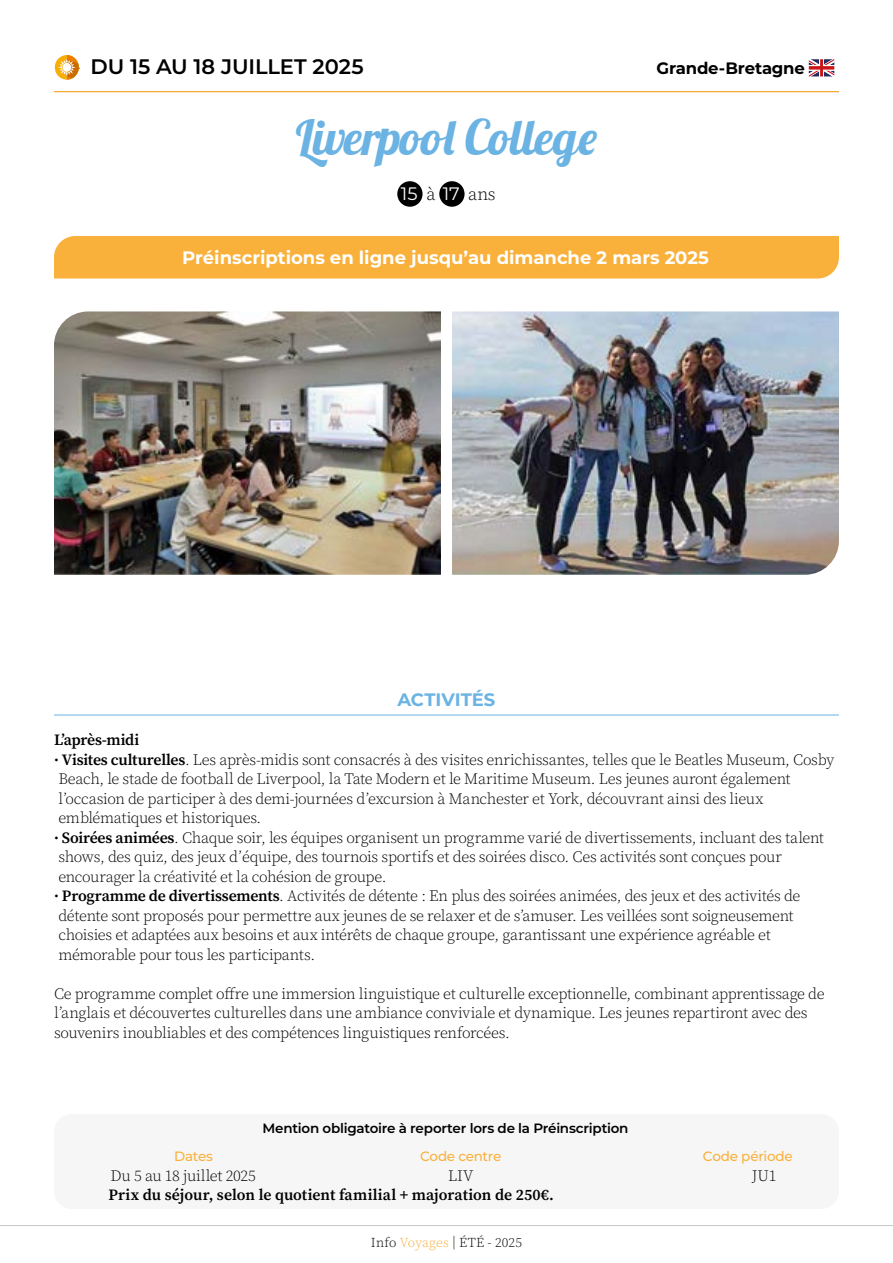
<style>
.page{position:relative;width:893px;height:1263px;background:#fff}
.page>*{position:absolute;margin:0;border:0;box-sizing:border-box;transform-origin:0 0}
.t1{font:48px "Lobster";letter-spacing:-.005em;color:#6ab3e3}
.t2{font:600 21px "Montserrat";letter-spacing:-.005em;color:#000}
.t3{font:700 18px "Montserrat";color:#fff}
.t4{font:700 18px "Montserrat";color:#6ab3e3}
.t5{font:18px "Montserrat";color:#fff}
.t6{font:700 16.5px "Montserrat";letter-spacing:-.015em;color:#000}
.t7{font:300 15.75px/19.5px "Source Serif 4";letter-spacing:-.02em;color:#000}
.t8{font:600 15.75px "Source Serif 4";color:#000}
.t9{font:600 15.75px "Source Serif 4";letter-spacing:-.02em;color:#000}
.t10{font:600 13.5px "Montserrat";letter-spacing:-.015em;color:#000}
.t11{font:500 13.5px "Montserrat";letter-spacing:-.02em;color:#f9b13c}
.t12{font:300 13.5px "Source Serif 4";letter-spacing:.015em;color:#000}
.s1{font-family:"Source Serif 4";font-weight:300;color:#000}
.s2{font-weight:600}
.s3{color:#f9b13c}
</style>
<div class="page">
<hr style="left:0;top:1225px;width:893px;height:1px;background:#c6c6c6">
<hr style="left:54px;top:715px;width:785px;height:1px;background:#6ab3e3">
<hr style="left:54px;top:91px;width:785px;height:1px;background:#f19000">
<svg style="left:809px;top:59px;width:25px;height:17px"></svg>
<div style="left:397px;top:181px;width:26px;height:26px;background:#000;border-radius:50%"></div>
<div style="left:439px;top:181px;width:26px;height:26px;background:#000;border-radius:50%"></div>
<img style="left:452px;top:311px;width:387px;height:264px">
<img style="left:54px;top:311px;width:387px;height:264px">
<div style="left:54px;top:236px;width:785px;height:43px;background:#f9b13c"></div>
<div style="left:55px;top:55px;width:24px;height:24px;background:#f8ad07;border-radius:50%"></div>
<svg style="left:58px;top:55px;width:22px;height:24px"></svg>
<div style="left:54px;top:1114px;width:785px;height:95px;background:#f6f6f6;border-radius:18px"></div>
<h2 class="t2" style="left:90px;top:52px;width:275px">DU 15 AU 18 JUILLET 2025</h2>
<p class="t6" style="left:656px;top:57px;width:150px">Grande-Bretagne</p>
<h1 class="t1" style="left:296px;top:107px;width:303px">Liverpool College</h1>
<p class="t5" style="left:401px;top:181px;width:96px">15 <span class="s1">à</span> 17 <span class="s1">ans</span></p>
<p class="t3" style="left:182px;top:244px;width:528px">Préinscriptions en ligne jusqu’au dimanche 2 mars 2025</p>
<p class="t4" style="left:398px;top:687px;width:99px">ACTIVITÉS</p>
<p class="t9" style="left:54px;top:729px;width:87px">L’après-midi</p>
<p class="t7" style="left:54px;top:750px;width:782px">• <span class="s2">Visites culturelles</span>. Les après-midis sont consacrés à des visites enrichissantes, telles que le Beatles Museum, Cosby Beach, le stade de football de Liverpool, la Tate Modern et le Maritime Museum. Les jeunes auront également l’occasion de participer à des demi-journées d’excursion à Manchester et York, découvrant ainsi des lieux emblématiques et historiques.</p>
<p class="t7" style="left:54px;top:828px;width:772px">• <span class="s2">Soirées animées</span>. Chaque soir, les équipes organisent un programme varié de divertissements, incluant des talent shows, des quiz, des jeux d’équipe, des tournois sportifs et des soirées disco. Ces activités sont conçues pour encourager la créativité et la cohésion de groupe.</p>
<p class="t7" style="left:54px;top:886px;width:748px">• <span class="s2">Programme de divertissements</span>. Activités de détente : En plus des soirées animées, des jeux et des activités de détente sont proposés pour permettre aux jeunes de se relaxer et de s’amuser. Les veillées sont soigneusement choisies et adaptées aux besoins et aux intérêts de chaque groupe, garantissant une expérience agréable et mémorable pour tous les participants.</p>
<p class="t7" style="left:54px;top:984px;width:772px">Ce programme complet offre une immersion linguistique et culturelle exceptionnelle, combinant apprentissage de l’anglais et découvertes culturelles dans une ambiance conviviale et dynamique. Les jeunes repartiront avec des souvenirs inoubliables et des compétences linguistiques renforcées.</p>
<p class="t10" style="left:263px;top:1119px;width:367px">Mention obligatoire à reporter lors de la Préinscription</p>
<p class="t11" style="left:174px;top:1147px;width:40px">Dates</p>
<p class="t11" style="left:420px;top:1147px;width:83px">Code centre</p>
<p class="t11" style="left:703px;top:1147px;width:91px">Code période</p>
<p class="t7" style="left:110px;top:1166px;width:147px">Du 5 au 18 juillet 2025</p>
<p class="t7" style="left:448px;top:1166px;width:27px">LIV</p>
<p class="t7" style="left:752px;top:1166px;width:26px">JU1</p>
<p class="t8" style="left:108px;top:1184px;width:447px">Prix du séjour, selon le quotient familial + majoration de 250€.</p>
<p class="t12" style="left:371px;top:1234px;width:153px">Info <span class="s3">Voyages</span> | ÉTÉ - 2025</p>
</div>
